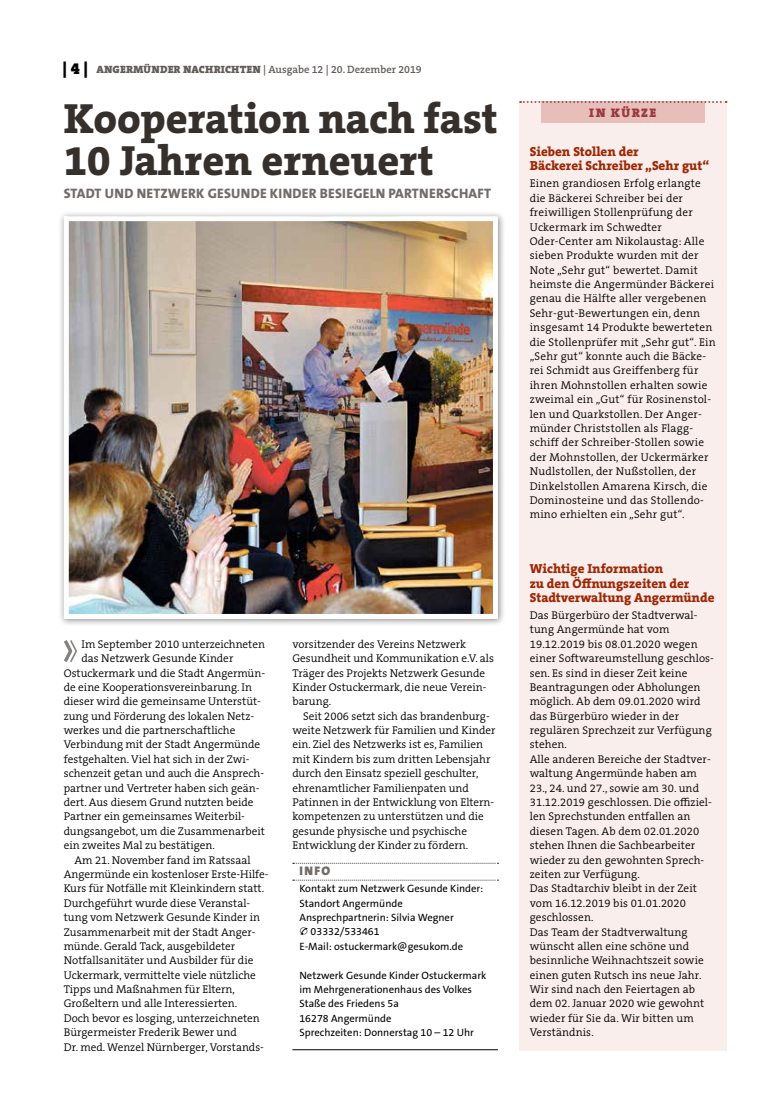
<style>
.page{position:relative;width:762px;height:1117px;background:#fff}
.page>*{position:absolute;margin:0;border:0;box-sizing:border-box;transform-origin:0 0}
.t1{font:800 42.5px/42.5px "The Serif B W8";color:#36302d}
.t2{font:800 13.75px "The Sans B W8";letter-spacing:.015em;color:#716c69}
.t3{font:800 13.12px/14.4px "The Serif B W8";color:#9e2704}
.t4{font:900 12.5px "The Serif B W9";letter-spacing:.115em;color:#993b3e}
.t5{font:900 12.5px "The Sans B W9";color:#716c69}
.t6{font:300 11.25px/14.4px "The Serif B W4";color:#000}
.t7{font:300 11.25px/14.4px "The Serif B W4";letter-spacing:.02em;color:#000}
.t8{font:10.62px/14.4px "The Sans B W5 Plain";color:#000}
.t9{font:600 10.62px "The Serif B W6";color:#615c58}
.s1{font-family:"The Serif B W9";font-weight:900;font-size:16.25px;color:#000}
.s2{font-family:"The Serif B W9";font-weight:900}
</style>
<div class="page">
<div style="left:519px;top:101px;width:207px;height:949px;background:#f9eeec"></div>
<div style="left:541px;top:101px;width:163px;height:21px;background:#e8beba"></div>
<svg style="left:520px;top:101px;width:206px;height:2px"></svg>
<svg style="left:293px;top:862px;width:205px;height:1px"></svg>
<svg style="left:293px;top:879px;width:205px;height:1px"></svg>
<hr style="left:292px;top:1048px;width:206px;height:1px;background:#000">
<svg style="left:64px;top:640px;width:13px;height:22px"></svg>
<div style="left:58px;top:210px;width:448px;height:416px;background:#000;opacity:.45"></div>
<img style="left:70px;top:222px;width:422px;height:390px">
<div style="left:64px;top:216px;width:434px;height:402px;border:5px solid #fff"></div>
<p class="t9" style="left:63px;top:63px;width:360px"><span class="s1">| 4 |</span> <span class="s2">ANGERMÜNDER NACHRICHTEN</span> | Ausgabe 12 | 20. Dezember 2019</p>
<h1 class="t1" style="left:64px;top:96px;width:436px">Kooperation nach fast<br>10 Jahren erneuert</h1>
<p class="t2" style="left:64px;top:185px;width:429px">STADT UND NETZWERK GESUNDE KINDER BESIEGELN PARTNERSCHAFT</p>
<p class="t6" style="left:82px;top:636px;width:185px">Im September 2010 unterzeichneten</p>
<p class="t6" style="left:82px;top:651px;width:153px">das Netzwerk Gesunde Kinder</p>
<p class="t6" style="left:64px;top:665px;width:203px">Ostuckermark und die Stadt Angermün-</p>
<p class="t6" style="left:64px;top:679px;width:190px">de eine Kooperationsvereinbarung. In</p>
<p class="t6" style="left:64px;top:694px;width:199px">dieser wird die gemeinsame Unterstüt-</p>
<p class="t6" style="left:64px;top:708px;width:192px">zung und Förderung des lokalen Netz-</p>
<p class="t6" style="left:64px;top:723px;width:173px">werkes und die partnerschaftliche</p>
<p class="t6" style="left:64px;top:737px;width:198px">Verbindung mit der Stadt Angermünde</p>
<p class="t6" style="left:64px;top:751px;width:187px">festgehalten. Viel hat sich in der Zwi-</p>
<p class="t6" style="left:64px;top:766px;width:202px">schenzeit getan und auch die Ansprech-</p>
<p class="t6" style="left:64px;top:780px;width:197px">partner und Vertreter haben sich geän-</p>
<p class="t6" style="left:64px;top:794px;width:191px">dert. Aus diesem Grund nutzten beide</p>
<p class="t6" style="left:64px;top:809px;width:183px">Partner ein gemeinsames Weiterbil-</p>
<p class="t6" style="left:64px;top:823px;width:203px">dungsangebot, um die Zusammenarbeit</p>
<p class="t6" style="left:64px;top:838px;width:153px">ein zweites Mal zu bestätigen.</p>
<p class="t6" style="left:74px;top:852px;width:178px">Am 21. November fand im Ratssaal</p>
<p class="t6" style="left:64px;top:866px;width:206px">Angermünde ein kostenloser Erste-Hilfe-</p>
<p class="t6" style="left:64px;top:881px;width:202px">Kurs für Notfälle mit Kleinkindern statt.</p>
<p class="t6" style="left:64px;top:895px;width:188px">Durchgeführt wurde diese Veranstal-</p>
<p class="t6" style="left:64px;top:909px;width:198px">tung vom Netzwerk Gesunde Kinder in</p>
<p class="t6" style="left:64px;top:924px;width:193px">Zusammenarbeit mit der Stadt Anger-</p>
<p class="t6" style="left:64px;top:938px;width:173px">münde. Gerald Tack, ausgebildeter</p>
<p class="t6" style="left:64px;top:953px;width:191px">Notfallsanitäter und Ausbilder für die</p>
<p class="t6" style="left:64px;top:967px;width:194px">Uckermark, vermittelte viele nützliche</p>
<p class="t6" style="left:64px;top:981px;width:173px">Tipps und Maßnahmen für Eltern,</p>
<p class="t6" style="left:64px;top:996px;width:175px">Großeltern und alle Interessierten.</p>
<p class="t6" style="left:64px;top:1010px;width:198px">Doch bevor es losging, unterzeichneten</p>
<p class="t6" style="left:64px;top:1024px;width:174px">Bürgermeister Frederik Bewer und</p>
<p class="t6" style="left:64px;top:1039px;width:202px">Dr. med. Wenzel Nürnberger, Vorstands-</p>
<p class="t6" style="left:292px;top:636px;width:203px">vorsitzender des Vereins Netzwerk<br>Gesundheit und Kommunikation e.V. als<br>Träger des Projekts Netzwerk Gesunde<br>Kinder Ostuckermark, die neue Verein&shy;barung.</p>
<p class="t6" style="left:292px;top:708px;width:205px;text-indent:11px">Seit 2006 setzt sich das brandenburg&shy;weite Netzwerk für Familien und Kinder ein. Ziel des Netzwerks ist es, Familien mit Kindern bis zum dritten Lebensjahr durch den Einsatz speziell geschulter, ehrenamtlicher Familienpaten und Patinnen in der Entwicklung von Eltern&shy;kompetenzen zu unterstützen und die gesunde physische und psychische Entwicklung der Kinder zu fördern.</p>
<p class="t5" style="left:299px;top:862px;width:32px">INFO</p>
<p class="t8" style="left:299px;top:881px;width:185px">Kontakt zum Netzwerk Gesunde Kinder:</p>
<p class="t8" style="left:299px;top:895px;width:105px">Standort Angermünde</p>
<p class="t8" style="left:299px;top:910px;width:156px">Ansprechpartnerin: Silvia Wegner</p>
<p class="t8" style="left:311px;top:924px;width:70px">03332/533461</p>
<p class="t8" style="left:299px;top:938px;width:165px">E-Mail: ostuckermark@gesukom.de</p>
<p class="t8" style="left:299px;top:967px;width:188px">Netzwerk Gesunde Kinder Ostuckermark im Mehrgenerationenhaus des Volkes<br>Staße des Friedens 5a<br>16278 Angermünde<br>Sprechzeiten: Donnerstag 10 – 12 Uhr</p>
<p class="t4" style="left:589px;top:104px;width:69px">IN KÜRZE</p>
<p class="t3" style="left:530px;top:144px;width:181px">Sieben Stollen der<br>Bäckerei Schreiber „Sehr gut“</p>
<p class="t7" style="left:530px;top:176px;width:187px">Einen grandiosen Erfolg erlangte die Bäckerei Schreiber bei der freiwilligen Stollenprüfung der Uckermark im Schwedter Oder-Center am Nikolaustag: Alle sieben Produkte wurden mit der Note „Sehr gut“ bewertet. Damit heimste die Angermünder Bäckerei genau die Hälfte aller vergebenen Sehr-gut-Bewertungen ein, denn insgesamt 14 Produkte bewerteten die Stollenprüfer mit „Sehr gut“. Ein „Sehr gut“ konnte auch die Bäcke&shy;rei Schmidt aus Greiffenberg für ihren Mohnstollen erhalten sowie zweimal ein „Gut“ für Rosinenstol&shy;len und Quarkstollen. Der Anger&shy;münder Christstollen als Flagg&shy;schiff der Schreiber-Stollen sowie der Mohnstollen, der Uckermärker Nudlstollen, der Nußstollen, der Dinkelstollen Amarena Kirsch, die Dominosteine und das Stollendo&shy;mino erhielten ein „Sehr gut“.</p>
<p class="t3" style="left:530px;top:561px;width:186px">Wichtige Information<br>zu den Öffnungszeiten der<br>Stadtverwaltung Angermünde</p>
<p class="t6" style="left:530px;top:608px;width:186px">Das Bürgerbüro der Stadtverwal&shy;tung Angermünde hat vom<br>19.12.2019 bis 08.01.2020 wegen einer Softwareumstellung geschlos&shy;sen. Es sind in dieser Zeit keine<br>Beantragungen oder Abholungen möglich. Ab dem 09.01.2020 wird das Bürgerbüro wieder in der regulären Sprechzeit zur Verfügung stehen.<br>Alle anderen Bereiche der Stadtver&shy;waltung Angermünde haben am<br>23., 24. und 27., sowie am 30. und<br>31.12.2019 geschlossen. Die offiziel&shy;len Sprechstunden entfallen an diesen Tagen. Ab dem 02.01.2020 stehen Ihnen die Sachbearbeiter wieder zu den gewohnten Sprech&shy;zeiten zur Verfügung.<br>Das Stadtarchiv bleibt in der Zeit vom 16.12.2019 bis 01.01.2020 geschlossen.<br>Das Team der Stadtverwaltung wünscht allen eine schöne und besinnliche Weihnachtszeit sowie einen guten Rutsch ins neue Jahr.<br>Wir sind nach den Feiertagen ab dem 02. Januar 2020 wie gewohnt wieder für Sie da. Wir bitten um<br>Verständnis.</p>
</div>
